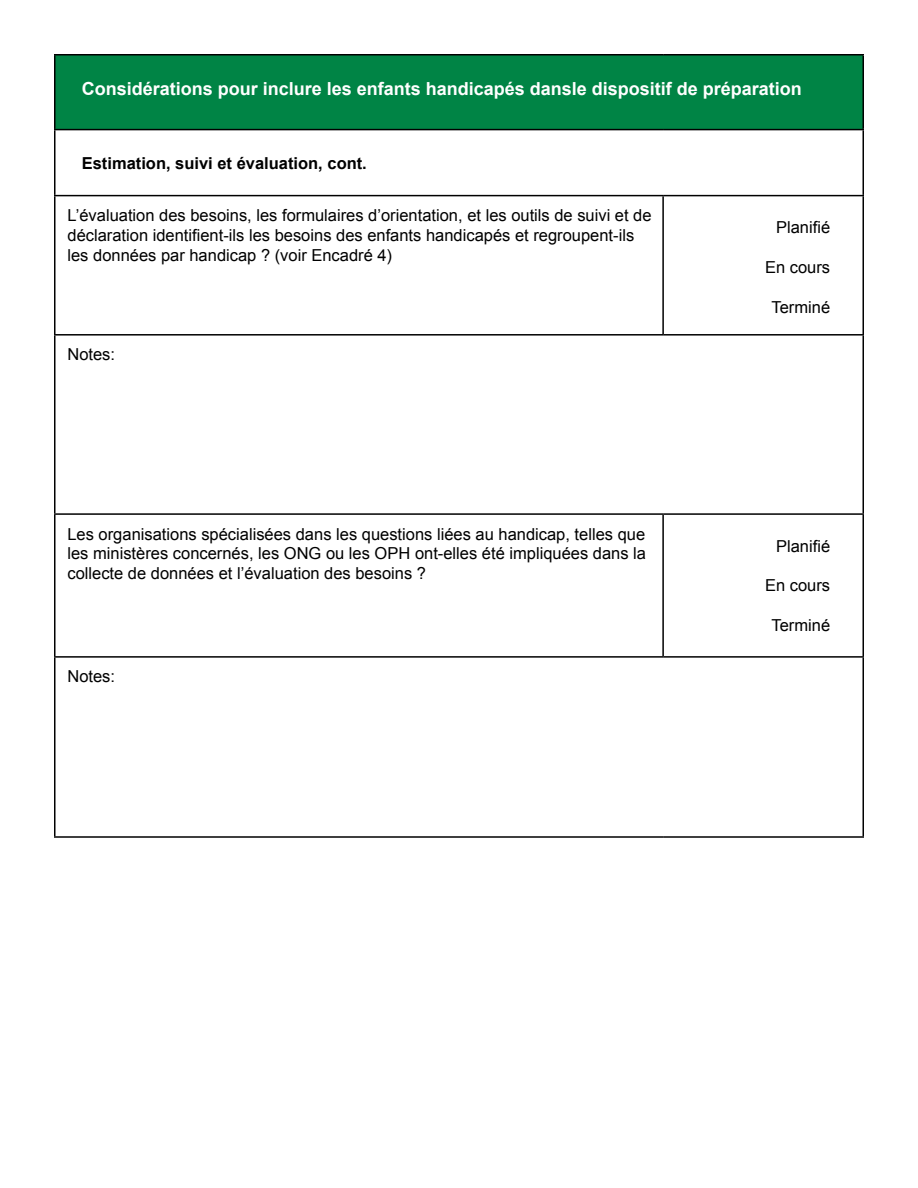
<style>
.page{position:relative;width:918px;height:1188px;background:#fff}
.page>*{position:absolute;margin:0;border:0;box-sizing:border-box;transform-origin:0 0}
.t1{font:700 18px "Arial";color:#fff}
.t2{font:16.5px/19.8px "Arial";color:#000}
.t3{font:700 16.5px "Arial";color:#000}
</style>
<div class="page">
<div style="left:55px;top:55px;width:808px;height:75px;background:#008445"></div>
<hr style="left:54px;top:54px;width:609px;height:2px;background:#000">
<hr style="left:54px;top:56px;width:2px;height:73px;background:#000">
<hr style="left:663px;top:54px;width:201px;height:2px;background:#000">
<hr style="left:862px;top:56px;width:2px;height:73px;background:#000">
<hr style="left:54px;top:129px;width:609px;height:1px;background:#000">
<hr style="left:54px;top:130px;width:2px;height:65px;background:#000">
<hr style="left:663px;top:129px;width:201px;height:1px;background:#000">
<hr style="left:862px;top:130px;width:2px;height:65px;background:#000">
<hr style="left:54px;top:195px;width:609px;height:1px;background:#000">
<hr style="left:54px;top:196px;width:2px;height:138px;background:#000">
<hr style="left:663px;top:195px;width:201px;height:1px;background:#000">
<hr style="left:662px;top:196px;width:2px;height:138px;background:#000">
<hr style="left:862px;top:196px;width:2px;height:138px;background:#000">
<hr style="left:54px;top:334px;width:609px;height:2px;background:#000">
<hr style="left:54px;top:336px;width:2px;height:177px;background:#000">
<hr style="left:663px;top:334px;width:201px;height:2px;background:#000">
<hr style="left:862px;top:336px;width:2px;height:177px;background:#000">
<hr style="left:54px;top:513px;width:609px;height:2px;background:#000">
<hr style="left:54px;top:515px;width:2px;height:141px;background:#000">
<hr style="left:663px;top:513px;width:201px;height:2px;background:#000">
<hr style="left:662px;top:515px;width:2px;height:141px;background:#000">
<hr style="left:862px;top:515px;width:2px;height:141px;background:#000">
<hr style="left:54px;top:656px;width:609px;height:2px;background:#000">
<hr style="left:54px;top:658px;width:2px;height:178px;background:#000">
<hr style="left:663px;top:656px;width:201px;height:2px;background:#000">
<hr style="left:862px;top:658px;width:2px;height:178px;background:#000">
<hr style="left:54px;top:836px;width:609px;height:2px;background:#000">
<hr style="left:663px;top:836px;width:201px;height:2px;background:#000">
<p class="t1" style="left:82px;top:77px;width:722px">Considérations pour inclure les enfants handicapés dansle dispositif de préparation</p>
<p class="t3" style="left:82px;top:152px;width:287px">Estimation, suivi et évaluation, cont.</p>
<p class="t2" style="left:67px;top:206px;width:586px">L’évaluation des besoins, les formulaires d’orientation, et les outils de suivi et de déclaration identifient-ils les besoins des enfants handicapés et regroupent-ils les données par handicap ? (voir Encadré 4)</p>
<p class="t2" style="left:67px;top:345px;width:49px">Notes:</p>
<p class="t2" style="left:67px;top:524px;width:580px;text-align:justify">Les organisations spécialisées dans les questions liées au handicap, telles que les ministères concernés, les ONG ou les OPH ont-elles été impliquées dans la collecte de données et l’évaluation des besoins ?</p>
<p class="t2" style="left:67px;top:667px;width:49px">Notes:</p>
<p class="t2" style="left:776px;top:218px;width:56px">Planifié</p>
<p class="t2" style="left:765px;top:258px;width:67px">En cours</p>
<p class="t2" style="left:772px;top:297px;width:60px">Terminé</p>
<p class="t2" style="left:776px;top:536px;width:56px">Planifié</p>
<p class="t2" style="left:765px;top:576px;width:67px">En cours</p>
<p class="t2" style="left:772px;top:616px;width:60px">Terminé</p>
</div>
